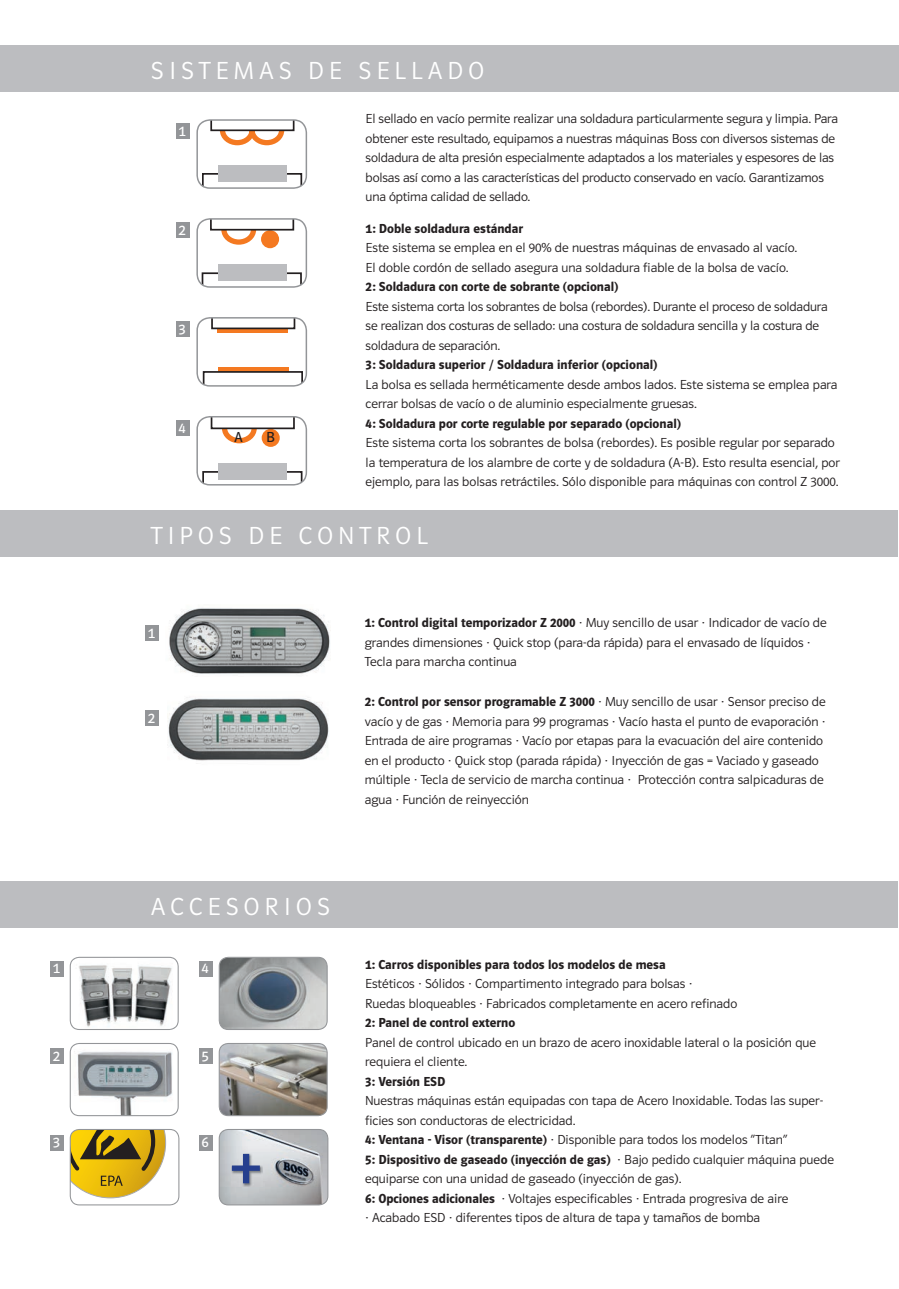
<style>
.page{position:relative;width:899px;height:1289px;background:#fff}
.page>*{position:absolute;margin:0;border:0;box-sizing:border-box;transform-origin:0 0}
.t1{font:75px "Polo 11 Buch";color:#253f8e}
.t2{font:25.5px "Polo 11 Leicht";letter-spacing:.2em;color:#fff}
.t3{font:15px "Polo 11 Buch";color:#fff}
.t4{font:15px "Polo 11 Buch";color:#231f20}
.t5{font:13.5px/19.5px "Polo 11 Leicht";color:#231f20}
.t6{font:13.5px "Polo 11 Halbfett";color:#231f20}
.s1{font-family:"Polo 11 Halbfett"}
.s2{font-family:"Polo 11 Leicht"}
</style>
<div class="page">
<div style="left:0;top:45px;width:898px;height:46px;background:#bcbdc0"></div>
<div style="left:0;top:510px;width:897px;height:47px;background:#bcbdc0"></div>
<div style="left:0;top:880px;width:897px;height:47px;background:#bcbdc0"></div>
<svg style="left:196px;top:119px;width:111px;height:70px"></svg>
<svg style="left:196px;top:218px;width:111px;height:70px"></svg>
<svg style="left:196px;top:317px;width:111px;height:69px"></svg>
<svg style="left:196px;top:416px;width:111px;height:69px"></svg>
<div style="left:176px;top:123px;width:13px;height:16px;background:#939598"></div>
<div style="left:176px;top:222px;width:13px;height:16px;background:#939598"></div>
<div style="left:176px;top:321px;width:13px;height:16px;background:#939598"></div>
<div style="left:176px;top:420px;width:13px;height:16px;background:#939598"></div>
<img style="left:169px;top:608px;width:161px;height:66px">
<img style="left:167px;top:698px;width:162px;height:63px">
<svg style="left:70px;top:956px;width:109px;height:74px"></svg>
<svg style="left:218px;top:956px;width:109px;height:74px"></svg>
<svg style="left:70px;top:1043px;width:109px;height:73px"></svg>
<svg style="left:218px;top:1043px;width:109px;height:73px"></svg>
<svg style="left:70px;top:1129px;width:109px;height:76px"></svg>
<svg style="left:218px;top:1129px;width:110px;height:76px"></svg>
<div style="left:50px;top:960px;width:13px;height:16px;background:#939598"></div>
<div style="left:199px;top:960px;width:13px;height:16px;background:#939598"></div>
<div style="left:50px;top:1048px;width:13px;height:16px;background:#939598"></div>
<div style="left:199px;top:1048px;width:13px;height:16px;background:#939598"></div>
<div style="left:50px;top:1134px;width:13px;height:16px;background:#939598"></div>
<div style="left:199px;top:1134px;width:13px;height:16px;background:#939598"></div>
<div style="left:145px;top:625px;width:13px;height:16px;background:#939598"></div>
<div style="left:145px;top:710px;width:13px;height:16px;background:#939598"></div>
<img style="left:231px;top:1153px;width:31px;height:33px">
<h2 class="t2" style="left:151px;top:57px;width:335px">SISTEMAS DE SELLADO</h2>
<p class="t3" style="left:178px;top:123px;width:9px">1</p>
<p class="t3" style="left:178px;top:222px;width:9px">2</p>
<p class="t3" style="left:178px;top:320px;width:9px">3</p>
<p class="t3" style="left:178px;top:419px;width:9px">4</p>
<p class="t4" style="left:234px;top:429px;width:10px">A</p>
<p class="t4" style="left:266px;top:429px;width:10px">B</p>
<p class="t5" style="left:365px;top:109px;width:473px">El sellado en vacío permite realizar una soldadura particularmente segura y limpia. Para obtener este resultado, equipamos a nuestras máquinas Boss con diversos sistemas de soldadura de alta presión especialmente adaptados a los materiales y espesores de las bolsas así como a las características del producto conservado en vacío. Garantizamos una óptima calidad de sellado.</p>
<p class="t6" style="left:365px;top:221px;width:159px">1: Doble soldadura estándar</p>
<p class="t5" style="left:365px;top:238px;width:432px">Este sistema se emplea en el 90% de nuestras máquinas de envasado al vacío.<br>El doble cordón de sellado asegura una soldadura fiable de la bolsa de vacío.</p>
<p class="t6" style="left:365px;top:279px;width:254px">2: Soldadura con corte de sobrante (opcional)</p>
<p class="t5" style="left:365px;top:296px;width:463px">Este sistema corta los sobrantes de bolsa (rebordes). Durante el proceso de soldadura se realizan dos costuras de sellado: una costura de soldadura sencilla y la costura de soldadura de separación.</p>
<p class="t6" style="left:365px;top:357px;width:293px">3: Soldadura superior / Soldadura inferior (opcional)</p>
<p class="t5" style="left:365px;top:374px;width:473px">La bolsa es sellada herméticamente desde ambos lados. Este sistema se emplea para cerrar bolsas de vacío o de aluminio especialmente gruesas.</p>
<p class="t6" style="left:365px;top:415px;width:317px">4: Soldadura por corte regulable por separado (opcional)</p>
<p class="t5" style="left:365px;top:433px;width:475px">Este sistema corta los sobrantes de bolsa (rebordes). Es posible regular por separado la temperatura de los alambre de corte y de soldadura (A-B). Esto resulta esencial, por ejemplo, para las bolsas retráctiles. Sólo disponible para máquinas con control Z 3000.</p>
<h2 class="t2" style="left:151px;top:521px;width:278px">TIPOS DE CONTROL</h2>
<p class="t3" style="left:148px;top:625px;width:9px">1</p>
<p class="t3" style="left:148px;top:709px;width:9px">2</p>
<p class="t5" style="left:364px;top:613px;width:463px"><span class="s1">1: Control digital temporizador Z 2000</span> · Muy sencillo de usar · Indicador de vacío de grandes dimensiones · Quick stop (para-da rápida) para el envasado de líquidos ·<br>Tecla para marcha continua</p>
<p class="t6" style="left:364px;top:694px;width:462px">2: Control por sensor programable Z 3000 <span class="s2">· Muy sencillo de usar · Sensor preciso de</span></p>
<p class="t5" style="left:364px;top:711px;width:462px">vacío y de gas · Memoria para 99 programas · Vacío hasta el punto de evaporación · Entrada de aire programas · Vacío por etapas para la evacuación del aire contenido en el producto · Quick stop (parada rápida) · Inyección de gas = Vaciado y gaseado múltiple · Tecla de servicio de marcha continua · Protección contra salpicaduras de agua · Función de reinyección</p>
<h2 class="t2" style="left:151px;top:892px;width:181px">ACCESORIOS</h2>
<p class="t3" style="left:53px;top:960px;width:9px">1</p>
<p class="t3" style="left:201px;top:960px;width:9px">4</p>
<p class="t3" style="left:53px;top:1048px;width:9px">2</p>
<p class="t3" style="left:201px;top:1048px;width:9px">5</p>
<p class="t3" style="left:53px;top:1133px;width:9px">3</p>
<p class="t3" style="left:201px;top:1133px;width:9px">6</p>
<h1 class="t1" style="left:227px;top:1126px;width:37px">+</h1>
<p class="t6" style="left:365px;top:956px;width:302px">1: Carros disponibles para todos los modelos de mesa</p>
<p class="t5" style="left:365px;top:974px;width:373px">Estéticos · Sólidos · Compartimento integrado para bolsas ·<br>Ruedas bloqueables · Fabricados completamente en acero refinado</p>
<p class="t6" style="left:365px;top:1015px;width:152px">2: Panel de control externo</p>
<p class="t5" style="left:365px;top:1032px;width:452px">Panel de control ubicado en un brazo de acero inoxidable lateral o la posición que requiera el cliente.</p>
<p class="t6" style="left:365px;top:1073px;width:82px">3: Versión ESD</p>
<p class="t5" style="left:365px;top:1091px;width:459px">Nuestras máquinas están equipadas con tapa de Acero Inoxidable. Todas las super&shy;ficies son conductoras de electricidad.<br><span class="s1">4: Ventana - Visor (transparente)</span> · Disponible para todos los modelos “Titan“</p>
<p class="t6" style="left:365px;top:1151px;width:470px">5: Dispositivo de gaseado (inyección de gas) <span class="s2">· Bajo pedido cualquier máquina puede</span></p>
<p class="t5" style="left:365px;top:1169px;width:424px">equiparse con una unidad de gaseado (inyección de gas).<br><span class="s1">6: Opciones adicionales</span> · Voltajes especificables · Entrada progresiva de aire · Acabado ESD · diferentes tipos de altura de tapa y tamaños de bomba</p>
</div>
